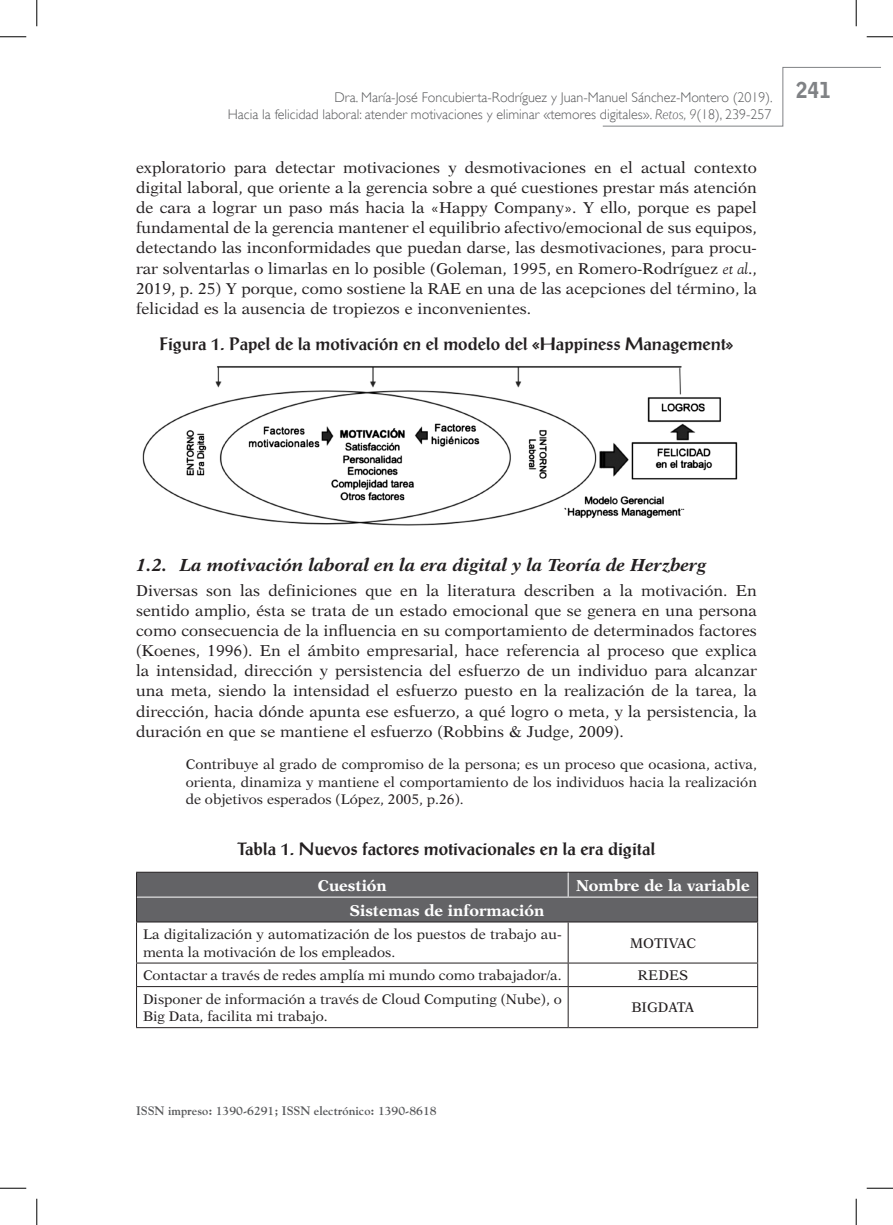
<style>
.page{position:relative;width:893px;height:1225px;background:#fff}
.page>*{position:absolute;margin:0;border:0;box-sizing:border-box;transform-origin:0 0}
.t1{font:900 21.88px "Bell Gothic Std";color:#808285;scale:.95 1}
.Títulos_cuadros_ok{font:700 17.5px "Post Antiqua";color:#231f20}
._1_1_ok{font:italic 700 17.5px "New Aster LT Std";color:#231f20}
.Párrafo_normal_ok{font:15.75px/20.1px "New Aster LT Std";color:#231f20;text-align:justify}
.Párrafo_normal_ok_si{font:15.75px/20.1px "New Aster LT Std";color:#231f20;text-align:justify}
.texto_encabezados{font:700 15.75px "New Aster LT Std";color:#fff}
.texto_cuadros_intern{font:14px/17.5px "New Aster LT Std";color:#231f20}
.citas_ok{font:14px/17.5px "New Aster LT Std";color:#231f20;text-align:justify}
.t2{font:300 14px/17.5px "Gill Sans";color:#57585a;text-align:right}
.t3{font:700 12.25px "Goudy";color:#57585a}
.s1{font-style:italic}
.s2{font-family:"Goudy";font-style:italic}
</style>
<div class="page">
<svg style="left:602px;top:66px;width:278px;height:61px"></svg>
<hr style="left:567px;top:922px;width:1px;height:40px;background:#231f20">
<hr style="left:136px;top:962px;width:432px;height:1px;background:#231f20">
<hr style="left:568px;top:962px;width:189px;height:1px;background:#231f20">
<svg style="left:567px;top:963px;width:1px;height:23px"></svg>
<hr style="left:136px;top:986px;width:432px;height:1px;background:#231f20">
<hr style="left:568px;top:986px;width:189px;height:1px;background:#231f20">
<hr style="left:567px;top:987px;width:1px;height:40px;background:#231f20">
<hr style="left:136px;top:1027px;width:432px;height:1px;background:#231f20">
<hr style="left:568px;top:1027px;width:189px;height:1px;background:#231f20">
<hr style="left:136px;top:922px;width:1px;height:40px;background:#231f20">
<hr style="left:756px;top:922px;width:1px;height:40px;background:#231f20">
<svg style="left:136px;top:963px;width:1px;height:23px"></svg>
<hr style="left:136px;top:987px;width:1px;height:40px;background:#231f20">
<hr style="left:756px;top:987px;width:1px;height:40px;background:#231f20">
<hr style="left:136px;top:871px;width:432px;height:1px;background:#231f20">
<hr style="left:568px;top:871px;width:189px;height:1px;background:#231f20">
<div style="left:136px;top:872px;width:621px;height:50px;background:#636366"></div>
<hr style="left:137px;top:896px;width:431px;height:1px;background:#fff">
<hr style="left:568px;top:896px;width:188px;height:1px;background:#fff">
<img style="left:142px;top:366px;width:596px;height:160px">
<svg style="left:0;top:36px;width:26px;height:1px"></svg>
<svg style="left:866px;top:36px;width:26px;height:1px"></svg>
<svg style="left:0;top:1187px;width:26px;height:1px"></svg>
<svg style="left:866px;top:1187px;width:26px;height:1px"></svg>
<svg style="left:36px;top:0;width:1px;height:26px"></svg>
<svg style="left:36px;top:1198px;width:1px;height:26px"></svg>
<svg style="left:855px;top:0;width:1px;height:26px"></svg>
<svg style="left:855px;top:1198px;width:1px;height:26px"></svg>
<p class="t2" style="left:228px;top:88px;width:546px">Dra. María-José Foncubierta-Rodríguez y Juan-Manuel Sánchez-Montero (2019).<br>Hacia la felicidad laboral: atender motivaciones y eliminar «temores digitales». <span class="s1">Retos, 9</span>(18), 239-257</p>
<p class="Párrafo_normal_ok" style="left:136px;top:157px;width:622px">exploratorio para detectar motivaciones y desmotivaciones en el actual contexto digital laboral, que oriente a la gerencia sobre a qué cuestiones prestar más atención de cara a lograr un paso más hacia la «Happy Company». Y ello, porque es papel fundamental de la gerencia mantener el equilibrio afectivo/emocional de sus equipos, detectando las inconformidades que puedan darse, las desmotivaciones, para procu&shy;rar solventarlas o limarlas en lo posible (Goleman, 1995, en Romero-Rodríguez <span class="s2">et al</span>., 2019, p. 25) Y porque, como sostiene la RAE en una de las acepciones del término, la felicidad es la ausencia de tropiezos e inconvenientes.</p>
<p class="Títulos_cuadros_ok" style="left:159px;top:333px;width:575px">Figura 1. Papel de la motivación en el modelo del «Happiness Management»</p>
<h1 class="t1" style="left:795px;top:77px;width:38px">241</h1>
<p class="_1_1_ok" style="left:136px;top:554px;width:571px">1.2. La motivación laboral en la era digital y la Teoría de Herzberg</p>
<p class="Párrafo_normal_ok_si" style="left:136px;top:580px;width:622px">Diversas son las definiciones que en la literatura describen a la motivación. En sentido amplio, ésta se trata de un estado emocional que se genera en una persona como consecuencia de la influencia en su comportamiento de determinados factores (Koenes, 1996). En el ámbito empresarial, hace referencia al proceso que explica la intensidad, dirección y persistencia del esfuerzo de un individuo para alcanzar una meta, siendo la intensidad el esfuerzo puesto en la realización de la tarea, la dirección, hacia dónde apunta ese esfuerzo, a qué logro o meta, y la persistencia, la duración en que se mantiene el esfuerzo (Robbins &amp; Judge, 2009).</p>
<p class="citas_ok" style="left:186px;top:755px;width:572px">Contribuye al grado de compromiso de la persona; es un proceso que ocasiona, activa, orienta, dinamiza y mantiene el comportamiento de los individuos hacia la realización de objetivos esperados (López, 2005, p.26).</p>
<p class="Títulos_cuadros_ok" style="left:237px;top:838px;width:419px">Tabla 1. Nuevos factores motivacionales en la era digital</p>
<p class="texto_encabezados" style="left:318px;top:875px;width:70px">Cuestión</p>
<p class="texto_encabezados" style="left:575px;top:875px;width:175px">Nombre de la variable</p>
<p class="texto_encabezados" style="left:350px;top:900px;width:196px">Sistemas de información</p>
<p class="texto_cuadros_intern" style="left:143px;top:925px;width:420px">La digitalización y automatización de los puestos de trabajo au&shy;menta la motivación de los empleados.</p>
<p class="texto_cuadros_intern" style="left:629px;top:934px;width:68px">MOTIVAC</p>
<p class="texto_cuadros_intern" style="left:143px;top:966px;width:420px">Contactar a través de redes amplía mi mundo como trabajador/a.</p>
<p class="texto_cuadros_intern" style="left:637px;top:966px;width:52px">REDES</p>
<p class="texto_cuadros_intern" style="left:143px;top:990px;width:420px">Disponer de información a través de Cloud Computing (Nube), o<br>Big Data, facilita mi trabajo.</p>
<p class="texto_cuadros_intern" style="left:631px;top:998px;width:64px">BIGDATA</p>
<p class="t3" style="left:136px;top:1102px;width:302px">ISSN impreso: 1390-6291; ISSN electrónico: 1390-8618</p>
</div>
